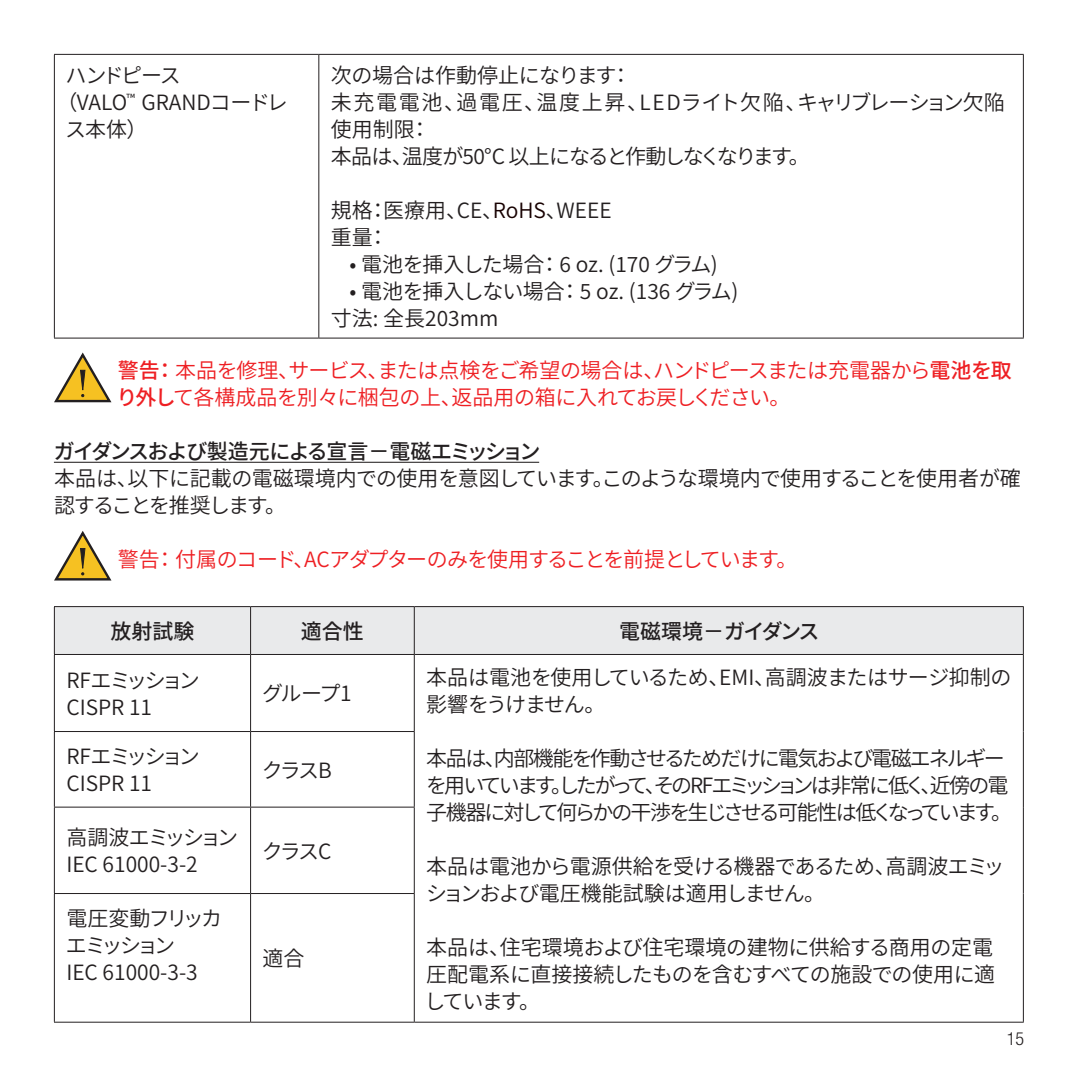
<style>
.page{position:relative;width:1080px;height:1080px;background:#fff}
.page>*{position:absolute;margin:0;border:0;box-sizing:border-box;transform-origin:0 0}
.t1{font:600 21px/27px "Noto Sans CJ Kjp";letter-spacing:-.055em;color:#231f20}
.t2{font:600 21px/27px "Noto Sans CJ Kjp";letter-spacing:-.105em;color:#231f20}
.t3{font:600 21px/27px "Noto Sans CJ Kjp";letter-spacing:-.03em;color:#231f20}
.t4{font:600 21px/27px "Noto Sans CJ Kjp";letter-spacing:-.03em;color:#ee1f23}
.t5{font:600 21px/27px "Noto Sans CJ Kjp";color:#231f20}
.t6{font:600 21px/27px "Noto Sans CJ Kjp";letter-spacing:-.01em;color:#231f20}
.t7{font:600 21px/27px "Noto Sans CJ Kjp";letter-spacing:-.02em;color:#231f20}
.t8{font:500 21px "Noto Sans CJ Kjp";letter-spacing:-.07em;color:#231f20}
.t9{font:600 21px/27px "Noto Sans CJ Kjp";letter-spacing:-.025em;color:#231f20}
.t10{font:600 21px "Noto Sans CJ Kjp";letter-spacing:-.06em;color:#ee1f23}
.t11{font:600 21px "Noto Sans CJ Kjp";letter-spacing:-.005em;color:#231f20}
.t12{font:300 condensed 18px "Helvetica Neue LT Std";color:#231f20}
.s1{color:#170000}
.s2{font-weight:500}
</style>
<div class="page">
<hr style="left:54px;top:462px;width:485px;height:1px;background:#231f20">
<div style="left:55px;top:607px;width:968px;height:47px;background:#e9eaeb"></div>
<hr style="left:414px;top:1022px;width:610px;height:1px;background:#231f20">
<hr style="left:54px;top:894px;width:1px;height:128px;background:#231f20">
<hr style="left:54px;top:1022px;width:197px;height:1px;background:#231f20">
<hr style="left:250px;top:607px;width:1px;height:47px;background:#231f20">
<hr style="left:414px;top:607px;width:1px;height:47px;background:#231f20">
<hr style="left:250px;top:655px;width:1px;height:76px;background:#231f20">
<hr style="left:414px;top:655px;width:1px;height:76px;background:#231f20">
<hr style="left:250px;top:732px;width:1px;height:75px;background:#231f20">
<hr style="left:250px;top:808px;width:1px;height:85px;background:#231f20">
<hr style="left:250px;top:894px;width:1px;height:128px;background:#231f20">
<hr style="left:414px;top:894px;width:1px;height:128px;background:#231f20">
<hr style="left:251px;top:1022px;width:163px;height:1px;background:#231f20">
<hr style="left:54px;top:606px;width:197px;height:1px;background:#231f20">
<hr style="left:54px;top:607px;width:1px;height:47px;background:#231f20">
<hr style="left:251px;top:606px;width:163px;height:1px;background:#231f20">
<hr style="left:414px;top:606px;width:610px;height:1px;background:#231f20">
<hr style="left:1023px;top:607px;width:1px;height:47px;background:#231f20">
<hr style="left:54px;top:654px;width:197px;height:1px;background:#231f20">
<hr style="left:54px;top:655px;width:1px;height:76px;background:#231f20">
<hr style="left:251px;top:654px;width:163px;height:1px;background:#231f20">
<hr style="left:414px;top:654px;width:610px;height:1px;background:#231f20">
<hr style="left:1023px;top:655px;width:1px;height:77px;background:#231f20">
<hr style="left:1023px;top:732px;width:1px;height:75px;background:#231f20">
<hr style="left:1023px;top:807px;width:1px;height:87px;background:#231f20">
<hr style="left:1023px;top:894px;width:1px;height:128px;background:#231f20">
<hr style="left:54px;top:731px;width:197px;height:1px;background:#231f20">
<hr style="left:54px;top:732px;width:1px;height:75px;background:#231f20">
<hr style="left:251px;top:731px;width:164px;height:1px;background:#231f20">
<hr style="left:414px;top:732px;width:1px;height:75px;background:#231f20">
<hr style="left:54px;top:807px;width:197px;height:1px;background:#231f20">
<hr style="left:54px;top:808px;width:1px;height:85px;background:#231f20">
<hr style="left:251px;top:807px;width:164px;height:1px;background:#231f20">
<hr style="left:414px;top:808px;width:1px;height:85px;background:#231f20">
<hr style="left:54px;top:893px;width:197px;height:1px;background:#231f20">
<hr style="left:251px;top:893px;width:164px;height:1px;background:#231f20">
<hr style="left:54px;top:54px;width:265px;height:1px;background:#231f20">
<hr style="left:319px;top:54px;width:705px;height:1px;background:#231f20">
<hr style="left:1023px;top:55px;width:1px;height:283px;background:#231f20">
<hr style="left:319px;top:338px;width:705px;height:1px;background:#231f20">
<hr style="left:54px;top:55px;width:1px;height:283px;background:#231f20">
<hr style="left:318px;top:55px;width:1px;height:283px;background:#231f20">
<hr style="left:54px;top:338px;width:265px;height:1px;background:#231f20">
<svg style="left:54px;top:352px;width:58px;height:51px"></svg>
<svg style="left:54px;top:531px;width:58px;height:50px"></svg>
<p class="t1" style="left:65px;top:62px;width:117px">ハンドピース</p>
<p class="t11" style="left:57px;top:91px;width:233px">（VALO<sup>™</sup> GRANDコードレ</p>
<p class="t1" style="left:65px;top:116px;width:84px">ス本体）</p>
<p class="t3" style="left:331px;top:62px;width:675px">次の場合は作動停止になります：<br>未充電電池、過電圧、温度上昇、LEDライト欠陥、キャリブレーション欠陥使用制限：<br>本品は、温度が50°C 以上になると作動しなくなります。</p>
<p class="t5" style="left:331px;top:197px;width:282px">規格：医療用、CE、<span class="s1">RoHS</span>、WEEE重量：</p>
<p class="t6" style="left:350px;top:251px;width:370px">• 電池を挿入した場合：6 oz. (170 グラム)</p>
<p class="t5" style="left:331px;top:278px;width:409px;text-indent:19px">• 電池を挿入しない場合：5 oz. (136 グラム)寸法: 全長203mm</p>
<p class="t4" style="left:117px;top:357px;width:897px"><span class="s2">警告：</span>本品を修理、サービス、または点検をご希望の場合は、ハンドピースまたは充電器から<span class="s2">電池を取り外し</span>て各構成品を別々に梱包の上、返品用の箱に入れてお戻しください。</p>
<p class="t8" style="left:54px;top:440px;width:488px">ガイダンスおよび製造元による宣言－電磁エミッション</p>
<p class="t1" style="left:54px;top:465px;width:968px">本品は、以下に記載の電磁環境内での使用を意図しています。このような環境内で使用することを使用者が確認することを推奨します。</p>
<p class="t10" style="left:118px;top:548px;width:681px">警告：付属のコード、ACアダプターのみを使用することを前提としています。</p>
<p class="t8" style="left:110px;top:619px;width:85px">放射試験</p>
<p class="t8" style="left:301px;top:619px;width:64px">適合性</p>
<p class="t8" style="left:619px;top:619px;width:202px">電磁環境－ガイダンス</p>
<p class="t6" style="left:66px;top:667px;width:135px">RFエミッション<br>CISPR 11</p>
<p class="t1" style="left:262px;top:681px;width:91px">グループ1</p>
<p class="t9" style="left:426px;top:664px;width:587px">本品は電池を使用しているため、EMI、高調波またはサージ抑制の影響をうけません。</p>
<p class="t2" style="left:426px;top:745px;width:587px">本品は、内部機能を作動させるためだけに電気および電磁エネルギーを用いています。したがって、そのRFエミッションは非常に低く、近傍の電子機器に対して何らかの干渉を生じさせる可能性は低くなっています。</p>
<p class="t7" style="left:426px;top:853px;width:580px">本品は電池から電源供給を受ける機器であるため、高調波エミッションおよび電圧機能試験は適用しません。</p>
<p class="t1" style="left:425px;top:934px;width:572px;text-align:justify">本品は、住宅環境および住宅環境の建物に供給する商用の定電圧配電系に直接接続したものを含むすべての施設での使用に適しています。</p>
<p class="t6" style="left:66px;top:743px;width:135px">RFエミッション<br>CISPR 11</p>
<p class="t1" style="left:262px;top:757px;width:71px">クラスB</p>
<p class="t5" style="left:66px;top:824px;width:173px">高調波エミッション<br>IEC 61000-3-2</p>
<p class="t1" style="left:262px;top:838px;width:71px">クラスC</p>
<p class="t1" style="left:66px;top:905px;width:158px">電圧変動フリッカエミッション<br>IEC 61000-3-3</p>
<p class="t1" style="left:263px;top:945px;width:43px">適合</p>
<p class="t12" style="left:1007px;top:1028px;width:19px">15</p>
</div>
